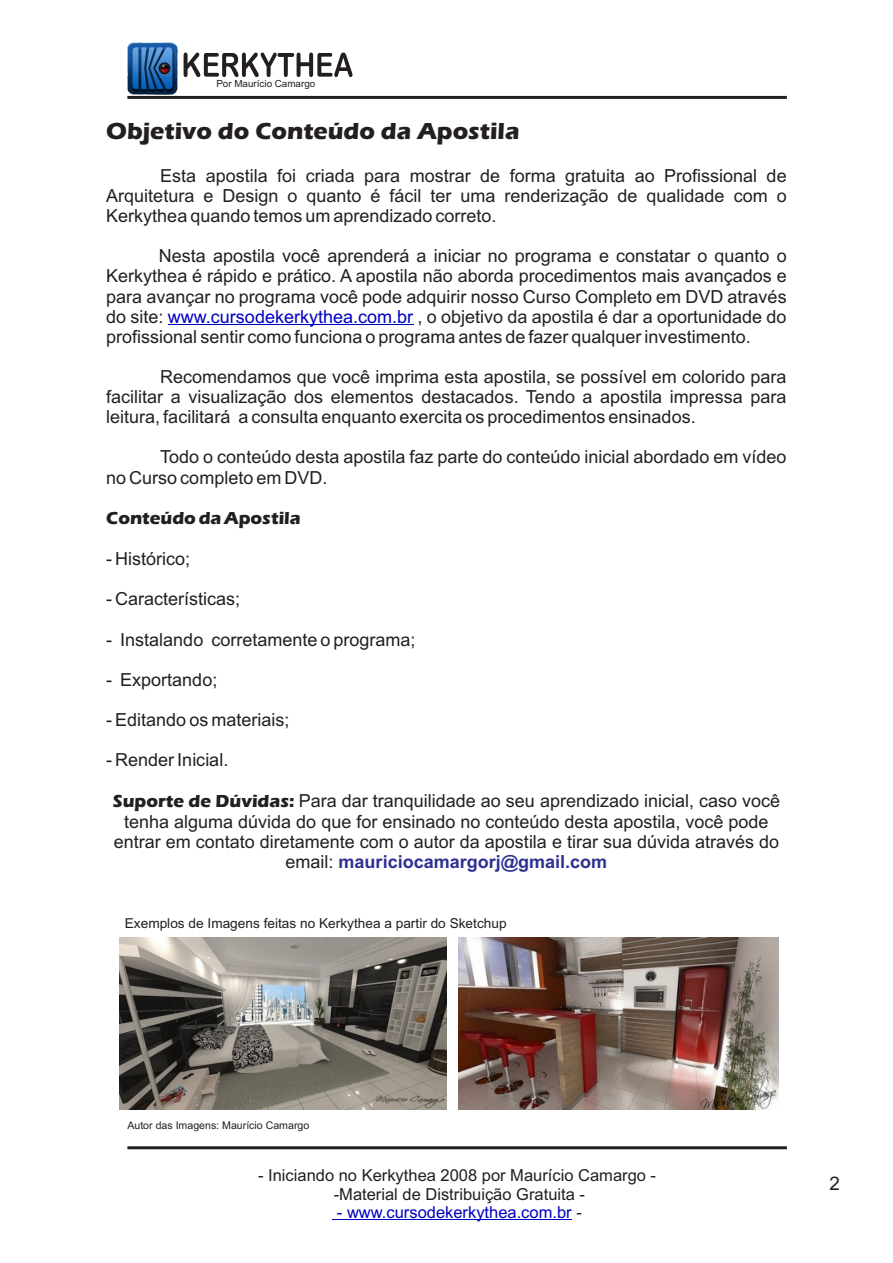
<style>
.page{position:relative;width:893px;height:1263px;background:#fff}
.page>*{position:absolute;margin:0;border:0;box-sizing:border-box;transform-origin:0 0}
.t1{font:700 24px "Eras ITC";color:#231f20}
.t2{font:18.75px "Arial";color:#231f20}
.t3{font:18px/20.1px "Arial";color:#231f20;text-align:justify}
.t4{font:700 18px "Eras ITC";color:#231f20}
.t5{font:16.5px/18.5px "Arial";color:#231f20;text-align:center}
.t6{font:16.5px "Arial";color:#0000c4}
.t7{font:13.65px "Arial";color:#231f20}
.t8{font:10.65px "Arial";color:#231f20}
.t9{font:9.9px "Arial";color:#231f20}
.s1{color:#0000c4}
.s2{font-family:"Eras ITC";font-weight:700}
.s3{font-weight:700;color:#2e3092}
.s4{color:#231f20}
</style>
<div class="page">
<hr style="left:332px;top:1219px;width:240px;height:1px;background:#0000c4">
<img style="left:127px;top:42px;width:51px;height:52px">
<svg style="left:184px;top:53px;width:168px;height:24px"></svg>
<hr style="left:127px;top:96px;width:660px;height:3px;background:#231f20">
<hr style="left:127px;top:1146px;width:660px;height:3px;background:#231f20">
<hr style="left:168px;top:324px;width:245px;height:1px;background:#0000c4">
<img style="left:119px;top:937px;width:327px;height:173px">
<img style="left:458px;top:937px;width:320px;height:173px">
<p class="t9" style="left:216px;top:80px;width:100px">Por Maurício Camargo</p>
<h1 class="t1" style="left:106px;top:123px;width:415px">Objetivo do Conteúdo da Apostila</h1>
<p class="t3" style="left:106px;top:167px;width:682px;text-indent:54px">Esta apostila foi criada para mostrar de forma gratuita ao Profissional de Arquitetura e Design o quanto é fácil ter uma renderização de qualidade com o Kerkythea quando temos um aprendizado correto.</p>
<p class="t3" style="left:106px;top:248px;width:682px;text-indent:53px">Nesta apostila você aprenderá a iniciar no programa e constatar o quanto o Kerkythea é rápido e prático. A apostila não aborda procedimentos mais avançados e para avançar no programa você pode adquirir nosso Curso Completo em DVD através do site: <span class="s1">www.cursodekerkythea.com.br</span> , o objetivo da apostila é dar a oportunidade do profissional sentir como funciona o programa antes de fazer qualquer investimento.</p>
<p class="t3" style="left:106px;top:368px;width:682px;text-indent:54px">Recomendamos que você imprima esta apostila, se possível em colorido para facilitar a visualização dos elementos destacados. Tendo a apostila impressa para leitura, facilitará a consulta enquanto exercita os procedimentos ensinados.</p>
<p class="t3" style="left:106px;top:449px;width:682px;text-indent:54px">Todo o conteúdo desta apostila faz parte do conteúdo inicial abordado em vídeo no Curso completo em DVD.</p>
<p class="t4" style="left:106px;top:512px;width:196px">Conteúdo da Apostila</p>
<p class="t3" style="left:106px;top:550px;width:86px">- Histórico;</p>
<p class="t3" style="left:106px;top:591px;width:136px">- Características;</p>
<p class="t3" style="left:106px;top:631px;width:311px">- Instalando corretamente o programa;</p>
<p class="t3" style="left:106px;top:671px;width:113px">- Exportando;</p>
<p class="t3" style="left:106px;top:711px;width:185px">- Editando os materiais;</p>
<p class="t3" style="left:106px;top:751px;width:124px">- Render Inicial.</p>
<p class="t3" style="left:113px;top:792px;width:669px;text-align:center"><span class="s2">Suporte de Dúvidas:</span> Para dar tranquilidade ao seu aprendizado inicial, caso você tenha alguma dúvida do que for ensinado no conteúdo desta apostila, você pode entrar em contato diretamente com o autor da apostila e tirar sua dúvida através do email: <span class="s3">mauriciocamargorj@gmail.com</span></p>
<p class="t7" style="left:125px;top:918px;width:383px">Exemplos de Imagens feitas no Kerkythea a partir do Sketchup</p>
<p class="t8" style="left:127px;top:1121px;width:183px">Autor das Imagens: Maurício Camargo</p>
<p class="t5" style="left:258px;top:1168px;width:399px">- Iniciando no Kerkythea 2008 por Maurício Camargo - -Material de Distribuição Gratuita -</p>
<p class="t6" style="left:337px;top:1206px;width:246px">- www.cursodekerkythea.com.br <span class="s4">-</span></p>
<p class="t2" style="left:829px;top:1176px;width:12px">2</p>
</div>
